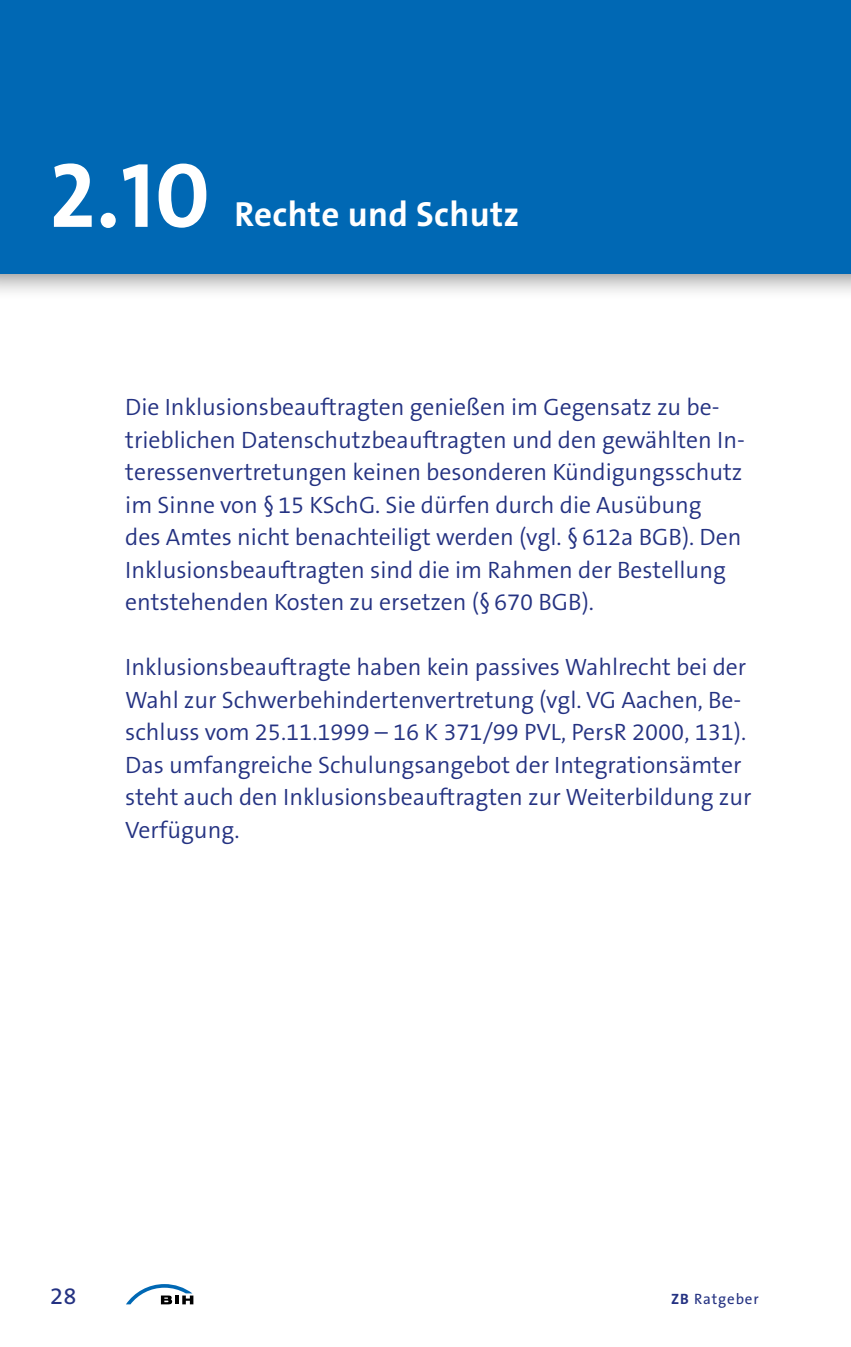
<style>
.page{position:relative;width:851px;height:1347px;background:#fff}
.page>*{position:absolute;margin:0;border:0;box-sizing:border-box;transform-origin:0 0}
.HL_im_Balk_weis_H2{font:700 92.5px "The Sans";color:#fff}
.HL_im_Balk_weis_H2-2{font:700 35px "The Sans B W7";letter-spacing:.01em;color:#fff}
.Flie_Flat{font:300 23.75px/32.5px "The Sans B W4";color:#243282}
.t1{font:23.75px "The Sans B W5 Plain";color:#243282}
.t2{font:15px "The Sans B W5 Plain";letter-spacing:.06em;color:#243282}
.s1{font-family:"The Sans B W7";font-weight:700}
</style>
<div class="page">
<svg style="left:126px;top:1284px;width:67px;height:20px"></svg>
<div style="left:0;top:0;width:850px;height:300px;background:#000;opacity:.5"></div>
<div style="left:0;top:0;width:850px;height:274px;background:#0068b4"></div>
<h2 class="HL_im_Balk_weis_H2" style="left:49px;top:118px;width:162px">2.10</h2>
<h2 class="HL_im_Balk_weis_H2-2" style="left:234px;top:192px;width:286px">Rechte und Schutz</h2>
<p class="Flie_Flat" style="left:125px;top:391px;width:621px">Die Inklusionsbeauftragten genießen im Gegensatz zu be&shy;trieblichen Datenschutzbeauftragten und den gewählten In&shy;teressenvertretungen keinen besonderen Kündigungsschutz im Sinne von §15 KSchG. Sie dürfen durch die Ausübung<br>des Amtes nicht benachteiligt werden (vgl. §612a BGB). Den Inklusionsbeauftragten sind die im Rahmen der Bestellung entstehenden Kosten zu ersetzen (§670 BGB).</p>
<p class="Flie_Flat" style="left:125px;top:651px;width:627px">Inklusionsbeauftragte haben kein passives Wahlrecht bei der Wahl zur Schwerbehindertenvertretung (vgl. VG Aachen, Be&shy;schluss vom 25.11.1999 – 16 K 371/99 PVL, PersR 2000, 131).<br>Das umfangreiche Schulungsangebot der Integrationsämter steht auch den Inklusionsbeauftragten zur Weiterbildung zur Verfügung.</p>
<p class="t1" style="left:50px;top:1281px;width:28px">28</p>
<p class="t2" style="left:671px;top:1289px;width:89px"><span class="s1">ZB</span> Ratgeber</p>
</div>
